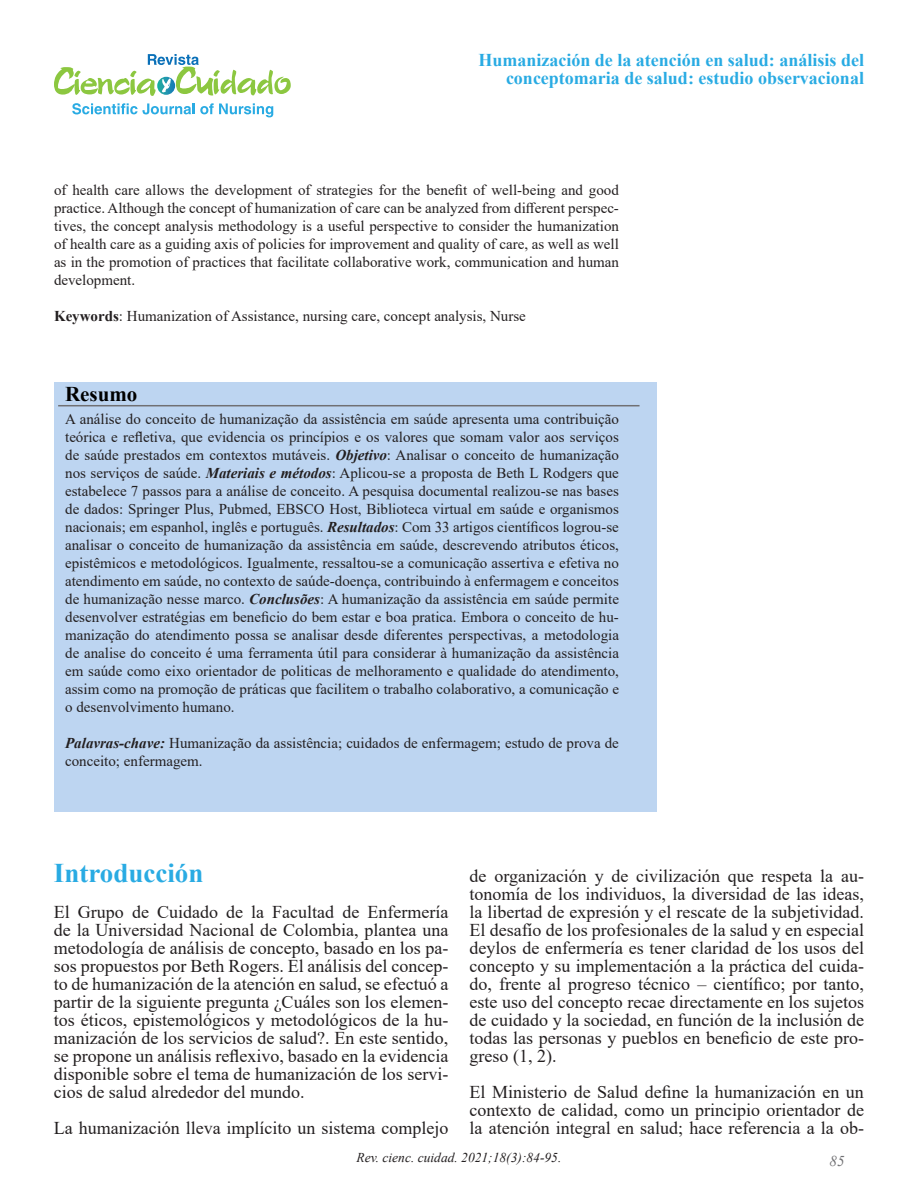
<style>
.page{position:relative;width:918px;height:1188px;background:#fff}
.page>*{position:absolute;margin:0;border:0;box-sizing:border-box;transform-origin:0 0}
.t1{font:700 27px "Times New Roman";color:#29abe3}
.t2{font:700 21px "Times New Roman";color:#000}
.t3{font:18px/18px "Times New Roman";color:#231f20;text-align:justify}
.t4{font:700 18px/18px "Times New Roman";color:#29abe3;text-align:right}
.t5{font:15px/18px "Times New Roman";color:#231f20;text-align:justify}
.t6{font:italic 15px "Times New Roman";color:#707073}
.t7{font:italic 13.5px "Times New Roman";color:#231f20}
.s1{font-weight:700}
.s2{font-weight:700;font-style:italic}
</style>
<div class="page">
<div style="left:54px;top:382px;width:603px;height:429px;background:#bdd5f1"></div>
<hr style="left:58px;top:405px;width:582px;height:1px;background:#707073">
<svg style="left:54px;top:54px;width:237px;height:42px"></svg>
<svg style="left:72px;top:103px;width:201px;height:14px"></svg>
<p class="t4" style="left:478px;top:51px;width:387px">Humanización de la atención en salud: análisis del conceptomaria de salud: estudio observacional</p>
<p class="t5" style="left:54px;top:180px;width:567px">of health care allows the development of strategies for the benefit of well-being and good practice. Although the concept of humanization of care can be analyzed from different perspec&shy;tives, the concept analysis methodology is a useful perspective to consider the humanization of health care as a guiding axis of policies for improvement and quality of care, as well as well as in the promotion of practices that facilitate collaborative work, communication and human development.</p>
<p class="t5" style="left:54px;top:306px;width:473px"><span class="s1">Keywords</span>: Humanization of Assistance, nursing care, concept analysis, Nurse</p>
<p class="t2" style="left:65px;top:379px;width:74px">Resumo</p>
<p class="t5" style="left:65px;top:409px;width:555px">A análise do conceito de humanização da assistência em saúde apresenta uma contribuição teórica e refletiva, que evidencia os princípios e os valores que somam valor aos serviços de saúde prestados em contextos mutáveis. <span class="s2">Objetivo</span>: Analisar o conceito de humanização nos serviços de saúde. <span class="s2">Materiais e métodos</span>: Aplicou-se a proposta de Beth L Rodgers que estabelece 7 passos para a análise de conceito. A pesquisa documental realizou-se nas bases de dados: Springer Plus, Pubmed, EBSCO Host, Biblioteca virtual em saúde e organismos nacionais; em espanhol, inglês e português. <span class="s2">Resultados</span>: Com 33 artigos científicos logrou-se analisar o conceito de humanização da assistência em saúde, descrevendo atributos éticos, epistêmicos e metodológicos. Igualmente, ressaltou-se a comunicação assertiva e efetiva no atendimento em saúde, no contexto de saúde-doença, contribuindo à enfermagem e conceitos de humanização nesse marco. <span class="s2">Conclusões</span>: A humanização da assistência em saúde permite desenvolver estratégias em beneficio do bem estar e boa pratica. Embora o conceito de hu&shy;manização do atendimento possa se analisar desde diferentes perspectivas, a metodologia de analise do conceito é uma ferramenta útil para considerar à humanização da assistência em saúde como eixo orientador de politicas de melhoramento e qualidade do atendimento, assim como na promoção de práticas que facilitem o trabalho colaborativo, a comunicação e o desenvolvimento humano.</p>
<p class="t5" style="left:65px;top:733px;width:555px"><span class="s2">Palavras-chave:</span> Humanização da assistência; cuidados de enfermagem; estudo de prova de conceito; enfermagem.</p>
<p class="t1" style="left:54px;top:853px;width:151px">Introducción</p>
<p class="t3" style="left:54px;top:902px;width:396px">El Grupo de Cuidado de la Facultad de Enfermería de la Universidad Nacional de Colombia, plantea una metodología de análisis de concepto, basado en los pa&shy;sos propuestos por Beth Rogers. El análisis del concep&shy;to de humanización de la atención en salud, se efectuó a partir de la siguiente pregunta ¿Cuáles son los elemen&shy;tos éticos, epistemológicos y metodológicos de la hu&shy;manización de los servicios de salud?. En este sentido, se propone un análisis reflexivo, basado en la evidencia disponible sobre el tema de humanización de los servi&shy;cios de salud alrededor del mundo.</p>
<p class="t3" style="left:54px;top:1118px;width:396px">La humanización lleva implícito un sistema complejo</p>
<p class="t3" style="left:470px;top:866px;width:396px">de organización y de civilización que respeta la au&shy;tonomía de los individuos, la diversidad de las ideas, la libertad de expresión y el rescate de la subjetividad.<br>El desafío de los profesionales de la salud y en especial deylos de enfermería es tener claridad de los usos del concepto y su implementación a la práctica del cuida&shy;do, frente al progreso técnico – científico; por tanto, este uso del concepto recae directamente en los sujetos de cuidado y la sociedad, en función de la inclusión de todas las personas y pueblos en beneficio de este pro&shy;greso (1, 2).</p>
<p class="t3" style="left:470px;top:1082px;width:396px">El Ministerio de Salud define la humanización en un contexto de calidad, como un principio orientador de la atención integral en salud; hace referencia a la ob-</p>
<p class="t7" style="left:357px;top:1148px;width:206px">Rev. cienc. cuidad. 2021;18(3):84-95.</p>
<p class="t6" style="left:830px;top:1151px;width:16px">85</p>
</div>
